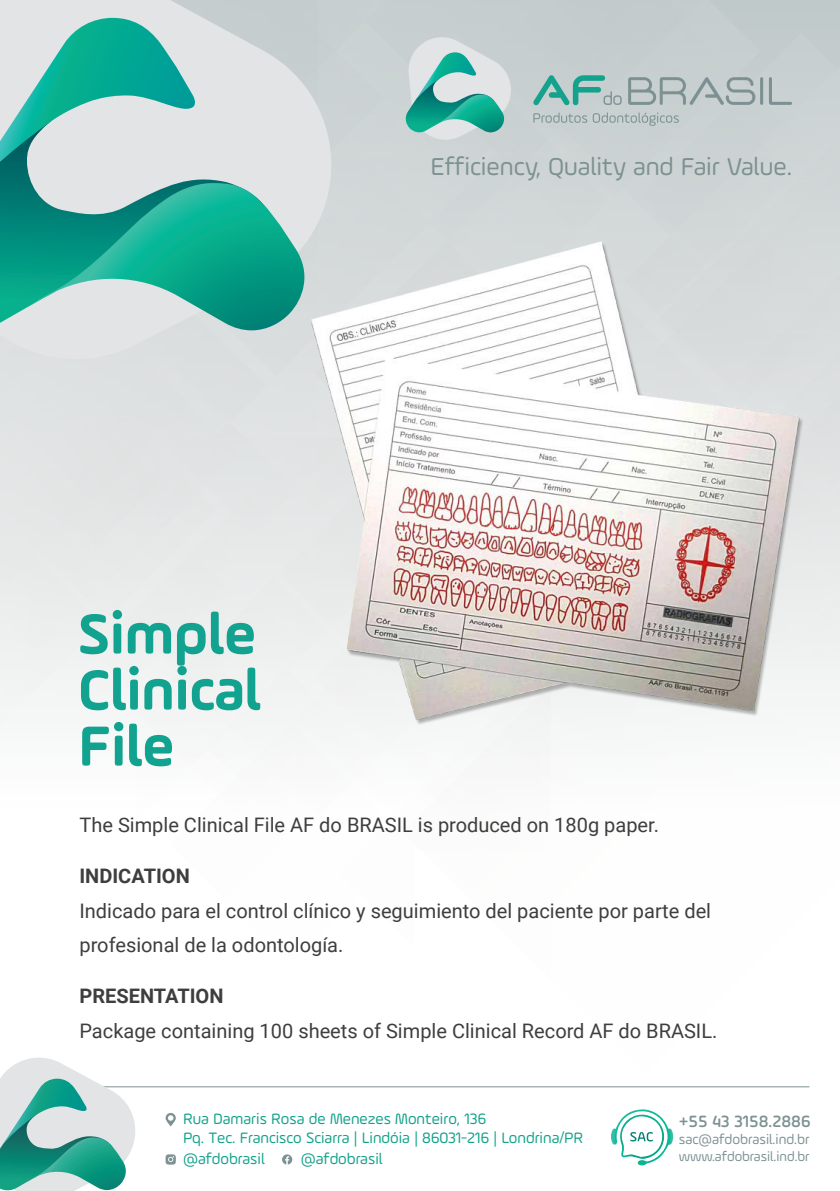
<style>
.page{position:relative;width:840px;height:1191px;background:#fff}
.page>*{position:absolute;margin:0;border:0;box-sizing:border-box;transform-origin:0 0}
.Produto{font:700 60px/56px "Ample Soft Pro";color:#12a290;text-align:justify}
.t1{font:26px "Ample Soft Pro";color:#7d9193}
.Indicação{font:20px/34.4px "Roboto";color:#3e3e3f}
.Descrição{font:20px "Roboto";color:#3e3e3f}
.Indicação_Titulo{font:700 20px "Roboto";color:#3e3e3f}
.t2{font:500 17.4px "Ample Soft Pro";color:#7d9193}
.t3{font:16px/19.2px "Ample Soft Pro";color:#13a28b}
.t4{font:14.4px "Ample Soft Pro";color:#7d9193}
.t5{font:14px "Ample Soft Pro";color:#7d9193}
</style>
<div class="page">
<div style="left:539px;top:655px;width:300px;height:93px;background:#f6f6f7"></div>
<div style="left:355px;top:0;width:48px;height:57px;background:#c8cfd0"></div>
<div style="left:355px;top:57px;width:253px;height:172px;background:#d1d6d7"></div>
<div style="left:469px;top:0;width:290px;height:196px;background:#ced4d5"></div>
<div style="left:813px;top:501px;width:26px;height:154px;background:#eaebeb"></div>
<div style="left:639px;top:33px;width:200px;height:196px;background:#cad1d2"></div>
<svg style="left:655px;top:142px;width:184px;height:359px;background:#d2d7d8"></svg>
<svg style="left:0;top:386px;width:297px;height:339px;background:#e5e7e8"></svg>
<div style="left:279px;top:437px;width:18px;height:141px;background:#e5e7e7"></div>
<div style="left:137px;top:578px;width:163px;height:170px;background:#eff0f0"></div>
<hr style="left:31px;top:1086px;width:778px;height:1px;background:#7d9193">
<svg style="left:0;top:1057px;width:144px;height:134px"></svg>
<svg style="left:282px;top:1154px;width:10px;height:10px"></svg>
<svg style="left:165px;top:1154px;width:11px;height:10px"></svg>
<svg style="left:165px;top:1113px;width:11px;height:13px"></svg>
<svg style="left:611px;top:1109px;width:62px;height:57px"></svg>
<svg style="left:0;top:0;width:355px;height:386px;background:#d9dcdd"></svg>
<svg style="left:0;top:107px;width:267px;height:223px;background:#88c2bc"></svg>
<svg style="left:29px;top:183px;width:283px;height:147px;background:#50b6a7"></svg>
<svg style="left:0;top:18px;width:196px;height:165px;background:#8eccc5"></svg>
<hr style="left:759px;top:77px;width:3px;height:28px;background:#7d9193;border-radius:2px">
<svg style="left:768px;top:77px;width:23px;height:28px"></svg>
<svg style="left:403px;top:0;width:351px;height:147px;background:#b7cac9"></svg>
<img style="left:297px;top:229px;width:516px;height:516px">
<p class="Produto" style="left:78px;top:603px;width:184px">Simple Clinical File</p>
<h2 class="t1" style="left:430px;top:150px;width:363px">Efficiency, Quality and Fair Value.</h2>
<p class="Descrição" style="left:79px;top:810px;width:580px">The Simple Clinical File AF do BRASIL is produced on 180g paper.</p>
<p class="Indicação_Titulo" style="left:79px;top:862px;width:112px">INDICATION</p>
<p class="Indicação" style="left:79px;top:892px;width:632px">Indicado para el control clínico y seguimiento del paciente por parte del profesional de la odontología.</p>
<p class="Indicação_Titulo" style="left:79px;top:982px;width:145px">PRESENTATION</p>
<p class="Indicação" style="left:79px;top:1012px;width:639px">Package containing 100 sheets of Simple Clinical Record AF do BRASIL.</p>
<p class="t3" style="left:183px;top:1108px;width:401px">Rua Damaris Rosa de Menezes Monteiro, 136<br>Pq. Tec. Francisco Sciarra | Lindóia | 86031-216 | Londrina/PR</p>
<p class="t2" style="left:678px;top:1109px;width:133px">+55 43 3158.2886</p>
<p class="t4" style="left:678px;top:1129px;width:132px">sac@afdobrasil.ind.br</p>
<p class="t5" style="left:678px;top:1147px;width:132px">www.afdobrasil.ind.br</p>
<p class="t3" style="left:183px;top:1148px;width:83px">@afdobrasil</p>
<p class="t3" style="left:301px;top:1148px;width:83px">@afdobrasil</p>
</div>
